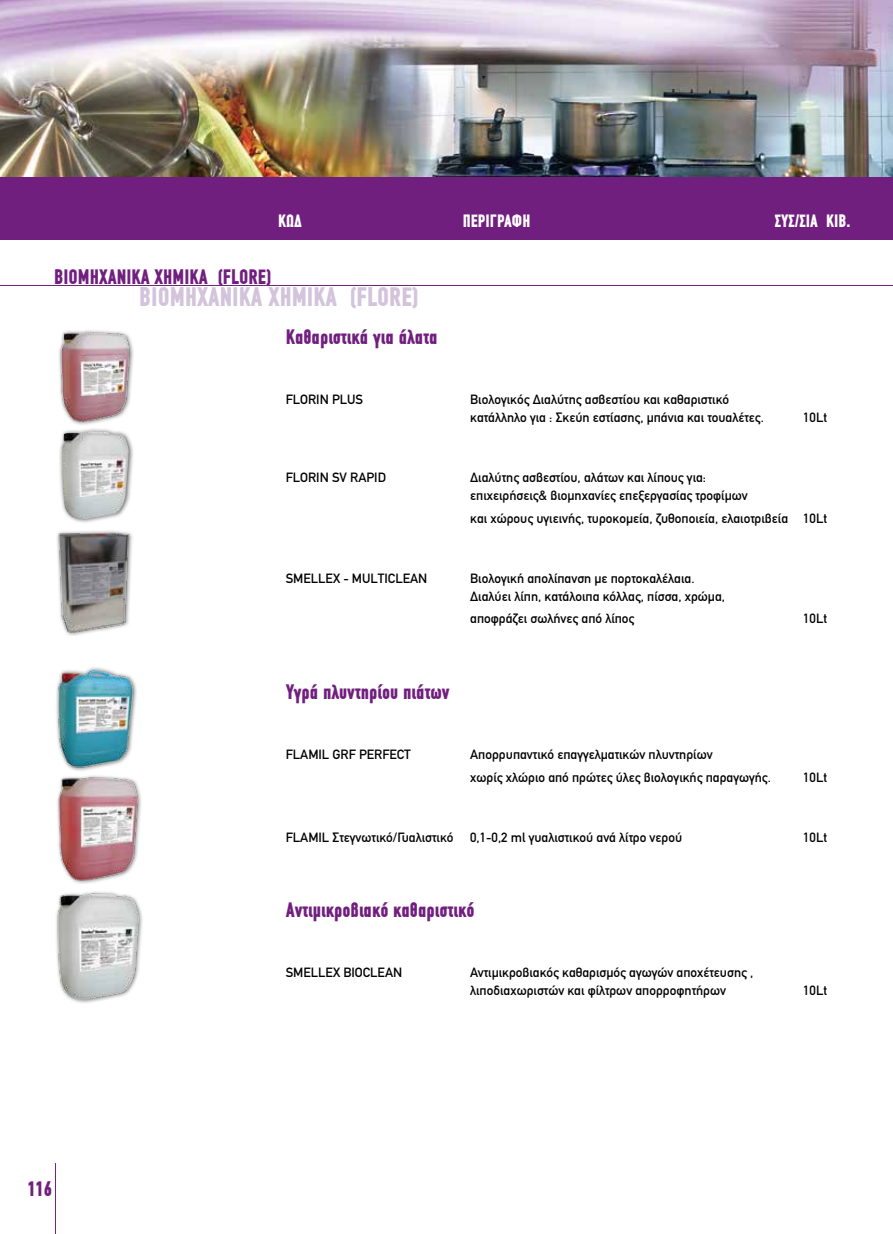
<style>
.page{position:relative;width:893px;height:1234px;background:#fff}
.page>*{position:absolute;margin:0;border:0;box-sizing:border-box;transform-origin:0 0}
.t1{font:900 27px "PF Din Text Compressed";color:#d3c4dc}
.t2{font:900 21px "PF Din Text Compressed";color:#711f7e}
.t3{font:900 18px "PF Din Text Compressed";color:#fff}
.t4{font:500 13.5px/18px "PF Din Text";color:#000}
</style>
<div class="page">
<img style="left:0;top:0;width:893px;height:177px">
<hr style="left:55px;top:1162px;width:1px;height:71px;background:#711f7e">
<div style="left:0;top:177px;width:893px;height:63px;background:#711f7e"></div>
<hr style="left:0;top:285px;width:893px;height:1px;background:#711f7e">
<img style="left:56px;top:667px;width:81px;height:104px">
<div style="left:56px;top:774px;width:87px;height:110px;background:#000;opacity:.6"></div>
<img style="left:56px;top:774px;width:84px;height:109px">
<div style="left:55px;top:889px;width:89px;height:114px;background:#000;opacity:.6"></div>
<img style="left:55px;top:889px;width:85px;height:111px">
<div style="left:57px;top:328px;width:78px;height:98px;background:#000;opacity:.6"></div>
<img style="left:57px;top:328px;width:76px;height:96px">
<div style="left:58px;top:427px;width:76px;height:97px;background:#000;opacity:.6"></div>
<img style="left:61px;top:431px;width:68px;height:88px">
<img style="left:57px;top:530px;width:76px;height:104px">
<h3 class="t3" style="left:278px;top:210px;width:25px">ΚΩΔ</h3>
<h3 class="t3" style="left:463px;top:210px;width:69px">ΠΕΡΙΓΡΑΦΗ</h3>
<h3 class="t3" style="left:775px;top:210px;width:77px">ΣΥΣ/ΣΙΑ ΚΙΒ.</h3>
<h2 class="t2" style="left:54px;top:264px;width:219px">ΒΙΟΜΗΧΑΝΙΚΑ ΧΗΜΙΚΑ (FLORE)</h2>
<h1 class="t1" style="left:139px;top:281px;width:281px">ΒΙΟΜΗΧΑΝΙΚΑ ΧΗΜΙΚΑ (FLORE)</h1>
<h2 class="t2" style="left:286px;top:324px;width:153px">Καθαριστικά για άλατα</h2>
<p class="t4" style="left:286px;top:390px;width:79px">FLORIN PLUS</p>
<p class="t4" style="left:470px;top:390px;width:295px">Βιολογικός Διαλύτης ασβεστίου και καθαριστικό κατάλληλο για : Σκεύη εστίασης, μπάνια και τουαλέτες.</p>
<p class="t4" style="left:803px;top:408px;width:25px">10Lt</p>
<p class="t4" style="left:286px;top:468px;width:102px">FLORIN SV RAPID</p>
<p class="t4" style="left:470px;top:468px;width:279px">Διαλύτης ασβεστίου, αλάτων και λίπους για: επιχειρήσεις&amp; βιομηχανίες επεξεργασίας τροφίμων</p>
<p class="t4" style="left:470px;top:509px;width:358px">και χώρους υγιεινής, τυροκομεία, ζυθοποιεία, ελαιοτριβεία 10Lt</p>
<p class="t4" style="left:286px;top:569px;width:143px">SMELLEX - MULTICLEAN</p>
<p class="t4" style="left:470px;top:569px;width:256px">Βιολογική απολίπανση με πορτοκαλέλαια.<br>Διαλύει λίπη, κατάλοιπα κόλλας, πίσσα, χρώμα,</p>
<p class="t4" style="left:470px;top:609px;width:166px">αποφράζει σωλήνες από λίπος</p>
<p class="t4" style="left:803px;top:609px;width:25px">10Lt</p>
<h2 class="t2" style="left:286px;top:679px;width:165px">Υγρά πλυντηρίου πιάτων</h2>
<p class="t4" style="left:286px;top:745px;width:127px">FLAMIL GRF PERFECT</p>
<p class="t4" style="left:470px;top:743px;width:302px;line-height:22.5px">Απορρυπαντικό επαγγελματικών πλυντηρίων<br>χωρίς χλώριο από πρώτες ύλες βιολογικής παραγωγής.</p>
<p class="t4" style="left:803px;top:768px;width:25px">10Lt</p>
<p class="t4" style="left:286px;top:828px;width:398px">FLAMIL Στεγνωτικό/Γυαλιστικό 0,1-0,2 ml γυαλιστικού ανά λίτρο νερού</p>
<p class="t4" style="left:803px;top:828px;width:25px">10Lt</p>
<h2 class="t2" style="left:27px;top:1175px;width:26px">116</h2>
<h2 class="t2" style="left:286px;top:897px;width:190px">Αντιμικροβιακό καθαριστικό</h2>
<p class="t4" style="left:286px;top:963px;width:118px">SMELLEX BIOCLEAN</p>
<p class="t4" style="left:470px;top:963px;width:285px">Αντιμικροβιακός καθαρισμός αγωγών αποχέτευσης , λιποδιαχωριστών και φίλτρων απορροφητήρων</p>
<p class="t4" style="left:803px;top:981px;width:25px">10Lt</p>
</div>
